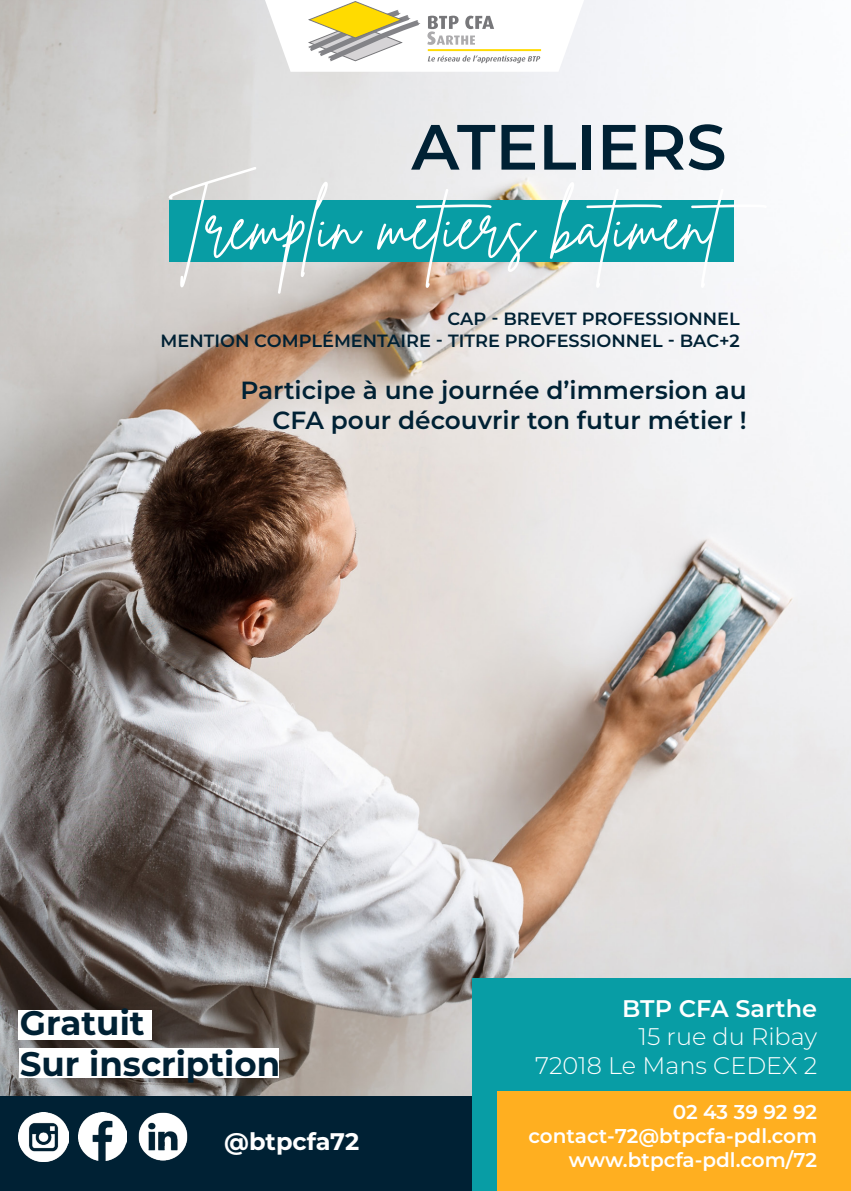
<style>
.page{position:relative;width:851px;height:1191px;background:#fff}
.page>*{position:absolute;margin:0;border:0;box-sizing:border-box;transform-origin:0 0}
.t1{font:67.4px "Brittany Signature";color:#fff}
.t2{font:600 63.8px "Montserrat";color:#002134}
.t3{font:700 34px "Montserrat";color:#002134}
.t4{font:600 24.8px/29.8px "Montserrat";color:#002134;text-align:right}
.t5{font:300 24px "Montserrat";color:#fff}
.t6{font:600 24px "Montserrat";color:#fff}
.t7{font:700 24px "Montserrat";color:#fff}
.t8{font:600 20px/24px "Montserrat";color:#fff;text-align:right}
.t9{font:600 17.8px "Montserrat";color:#002134}
</style>
<div class="page">
<img style="left:0;top:0;width:850px;height:1096px">
<div style="left:0;top:1096px;width:480px;height:95px;background:#002134"></div>
<div style="left:169px;top:200px;width:564px;height:62px;background:#089da4"></div>
<div style="left:472px;top:978px;width:378px;height:213px;background:#089da5"></div>
<div style="left:18px;top:1010px;width:134px;height:29px;background:#fff"></div>
<div style="left:20px;top:1048px;width:259px;height:29px;background:#fff"></div>
<div style="left:497px;top:1091px;width:353px;height:100px;background:#ffaf20"></div>
<img style="left:139px;top:1112px;width:48px;height:49px">
<img style="left:19px;top:1112px;width:49px;height:49px">
<img style="left:78px;top:1112px;width:48px;height:48px">
<svg style="left:265px;top:0;width:319px;height:72px"></svg>
<hr style="left:427px;top:49px;width:114px;height:2px;background:#ffdb00">
<p class="t2" style="left:411px;top:102px;width:316px">ATELIERS</p>
<p class="t1" style="left:169px;top:183px;width:617px">Tremplin métiers bâtiment</p>
<p class="t9" style="left:447px;top:306px;width:293px">CAP - BREVET PROFESSIONNEL</p>
<p class="t9" style="left:160px;top:327px;width:580px">MENTION COMPLÉMENTAIRE - TITRE PROFESSIONNEL - BAC+2</p>
<p class="t4" style="left:240px;top:374px;width:507px">Participe à une journée d’immersion au<br>CFA pour découvrir ton futur métier !</p>
<p class="t3" style="left:20px;top:998px;width:126px">Gratuit</p>
<p class="t3" style="left:20px;top:1039px;width:262px">Sur inscription</p>
<p class="t7" style="left:224px;top:1124px;width:137px">@btpcfa72</p>
<p class="t6" style="left:622px;top:991px;width:196px">BTP CFA Sarthe</p>
<p class="t5" style="left:638px;top:1020px;width:180px">15 rue du Ribay</p>
<p class="t5" style="left:535px;top:1049px;width:283px">72018 Le Mans CEDEX 2</p>
<p class="t8" style="left:528px;top:1099px;width:290px">02 43 39 92 92 contact-72@btpcfa-pdl.com www.btpcfa-pdl.com/72</p>
</div>
